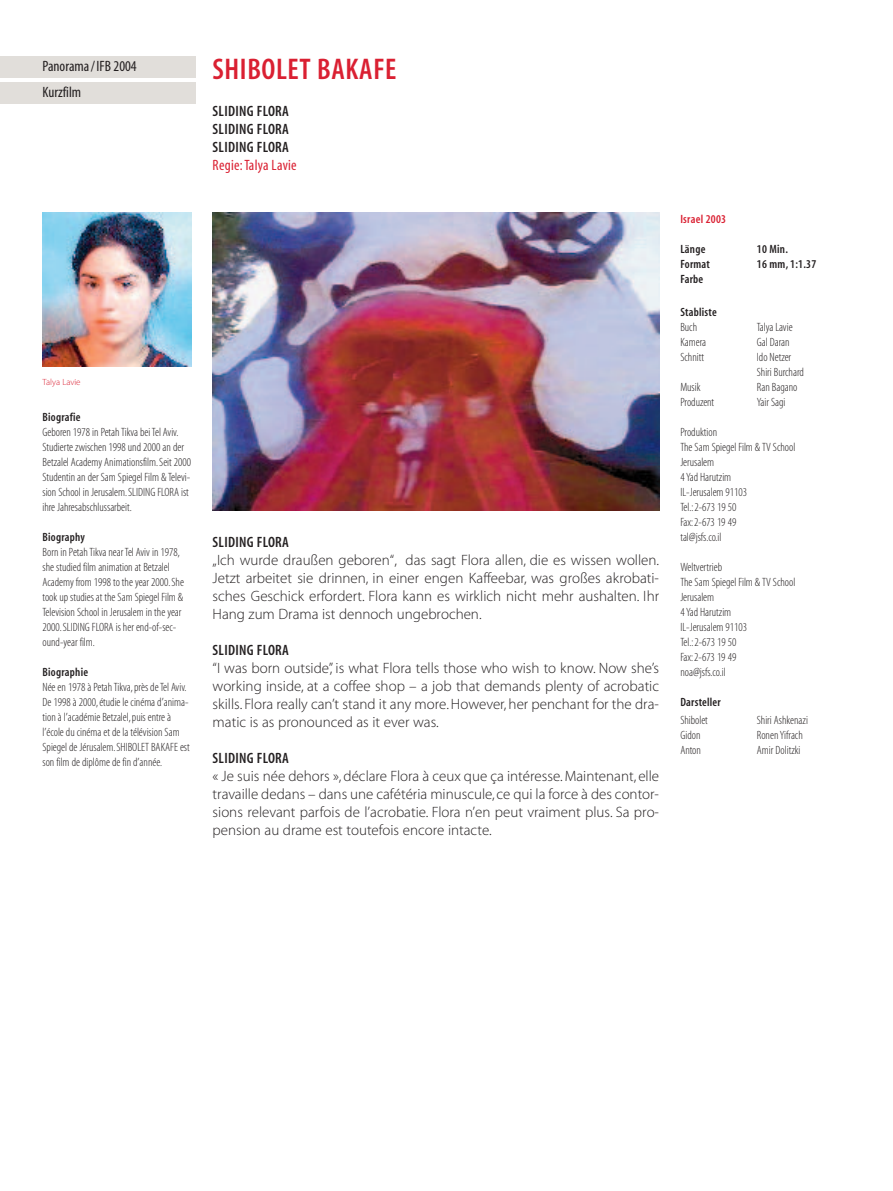
<style>
.page{position:relative;width:893px;height:1191px;background:#fff}
.page>*{position:absolute;margin:0;border:0;box-sizing:border-box;transform-origin:0 0}
.t1{font:30px "Myriad MM 565 300";letter-spacing:.02em;color:#da2032}
.t2{font:15px/18px "Myriad MM 215 600";color:#231f20;text-align:justify}
.t3{font:15px/18px "Myriad MM 565 300";letter-spacing:.02em;color:#231f20;text-align:justify}
.t4{font:15px/25.5px "Myriad MM 400 300";color:#231f20}
.t5{font:15px "Myriad MM 400 300";letter-spacing:.02em;color:#da2032}
.t6{font:12px/15px "Myriad MM 215 300";color:#231f20}
.t7{font:12px "Myriad MM 565 300";letter-spacing:.02em;color:#231f20}
.t8{font:12px "Myriad MM 565 300";letter-spacing:.02em;color:#da2032}
.t9{font:9px "Myriad MM 215 600";color:#da2032}
</style>
<div class="page">
<img style="left:0;top:56px;width:660px;height:455px">
<p class="t4" style="left:43px;top:55px;width:96px">Panorama /IFB 2004<br>Kurzfilm</p>
<p class="t9" style="left:43px;top:378px;width:40px">Talya Lavie</p>
<p class="t7" style="left:43px;top:412px;width:40px">Biografie</p>
<p class="t6" style="left:43px;top:425px;width:150px">Geboren 1978 in Petah Tikva bei Tel Aviv.<br>Studierte zwischen 1998 und 2000 an der Betzalel Academy Animationsfilm.Seit 2000<br>Studentin an der Sam Spiegel Film &amp; Televi&shy;sion School in Jerusalem.SLIDING FLORA ist ihre Jahresabschlussarbeit.</p>
<p class="t7" style="left:43px;top:532px;width:44px">Biography</p>
<p class="t6" style="left:43px;top:545px;width:143px">Born in Petah Tikva near Tel Aviv in 1978, she studied film animation at Betzalel Academy from 1998 to the year 2000.She took up studies at the Sam Spiegel Film &amp; Television School in Jerusalem in the year 2000.SLIDING FLORA is her end-of-sec&shy;ound-year film.</p>
<p class="t7" style="left:43px;top:667px;width:47px">Biographie</p>
<p class="t6" style="left:43px;top:680px;width:149px">Née en 1978 à Petah Tikva,près de Tel Aviv.<br>De 1998 à 2000,étudie le cinéma d’anima&shy;tion à l’académie Betzalel,puis entre à l’école du cinéma et de la télévision Sam Spiegel de Jérusalem.SHIBOLET BAKAFE est son film de diplôme de fin d’année.</p>
<h1 class="t1" style="left:213px;top:58px;width:185px">SHIBOLET BAKAFE</h1>
<p class="t3" style="left:213px;top:103px;width:78px">SLIDING FLORA SLIDING FLORA SLIDING FLORA</p>
<p class="t5" style="left:213px;top:159px;width:86px">Regie:Talya Lavie</p>
<p class="t3" style="left:213px;top:534px;width:78px">SLIDING FLORA</p>
<p class="t2" style="left:213px;top:552px;width:448px">„Ich wurde draußen geboren“, das sagt Flora allen, die es wissen wollen.<br>Jetzt arbeitet sie drinnen, in einer engen Kaffeebar, was großes akrobati&shy;sches Geschick erfordert. Flora kann es wirklich nicht mehr aushalten. Ihr Hang zum Drama ist dennoch ungebrochen.</p>
<p class="t3" style="left:213px;top:642px;width:78px">SLIDING FLORA</p>
<p class="t2" style="left:213px;top:660px;width:448px">“I was born outside”, is what Flora tells those who wish to know. Now she’s working inside, at a coffee shop – a job that demands plenty of acrobatic skills. Flora really can’t stand it any more. However, her penchant for the dra&shy;matic is as pronounced as it ever was.</p>
<p class="t3" style="left:213px;top:750px;width:78px">SLIDING FLORA</p>
<p class="t2" style="left:213px;top:768px;width:448px">« Je suis née dehors », déclare Flora à ceux que ça intéresse. Maintenant, elle travaille dedans – dans une cafétéria minuscule, ce qui la force à des contor&shy;sions relevant parfois de l’acrobatie. Flora n’en peut vraiment plus. Sa pro&shy;pension au drame est toutefois encore intacte.</p>
<p class="t8" style="left:680px;top:215px;width:47px">Israel 2003</p>
<p class="t7" style="left:680px;top:245px;width:27px">Länge</p>
<p class="t7" style="left:757px;top:245px;width:33px">10 Min.</p>
<p class="t7" style="left:680px;top:260px;width:31px">Format</p>
<p class="t7" style="left:757px;top:260px;width:61px">16 mm, 1:1.37</p>
<p class="t7" style="left:680px;top:275px;width:24px">Farbe</p>
<p class="t7" style="left:680px;top:308px;width:38px">Stabliste</p>
<p class="t6" style="left:680px;top:320px;width:18px">Buch</p>
<p class="t6" style="left:757px;top:320px;width:37px">Talya Lavie</p>
<p class="t6" style="left:680px;top:335px;width:27px">Kamera</p>
<p class="t6" style="left:757px;top:335px;width:34px">Gal Daran</p>
<p class="t6" style="left:680px;top:350px;width:25px">Schnitt</p>
<p class="t6" style="left:757px;top:350px;width:48px">Ido Netzer<br>Shiri Burchard</p>
<p class="t6" style="left:680px;top:380px;width:22px">Musik</p>
<p class="t6" style="left:757px;top:380px;width:42px">Ran Bagano</p>
<p class="t6" style="left:680px;top:395px;width:35px">Produzent</p>
<p class="t6" style="left:757px;top:395px;width:30px">Yair Sagi</p>
<p class="t6" style="left:680px;top:425px;width:117px">Produktion<br>The Sam Spiegel Film &amp; TV School<br>Jerusalem<br>4 Yad Harutzim<br>IL-Jerusalem 91103<br>Tel.:2-673 19 50<br>Fax:2-673 19 49<br>tal@jsfs.co.il</p>
<p class="t6" style="left:680px;top:560px;width:117px">Weltvertrieb<br>The Sam Spiegel Film &amp; TV School<br>Jerusalem<br>4 Yad Harutzim<br>IL-Jerusalem 91103<br>Tel.:2-673 19 50<br>Fax:2-673 19 49<br>noa@jsfs.co.il</p>
<p class="t7" style="left:680px;top:698px;width:42px">Darsteller</p>
<p class="t6" style="left:680px;top:713px;width:29px">Shibolet</p>
<p class="t6" style="left:757px;top:713px;width:53px">Shiri Ashkenazi</p>
<p class="t6" style="left:680px;top:728px;width:22px">Gidon</p>
<p class="t6" style="left:757px;top:728px;width:47px">Ronen Yifrach</p>
<p class="t6" style="left:680px;top:743px;width:22px">Anton</p>
<p class="t6" style="left:757px;top:743px;width:45px">Amir Dolitzki</p>
</div>
